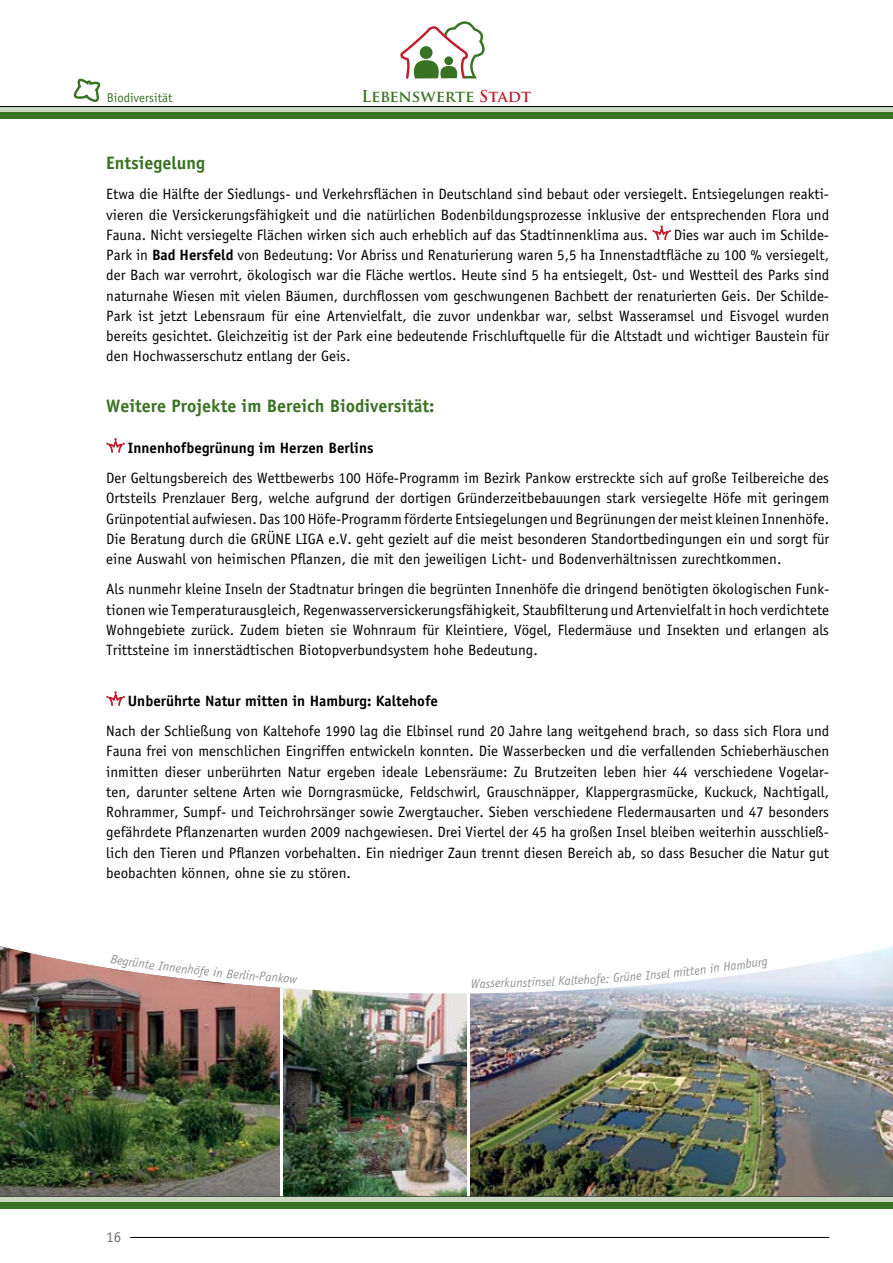
<style>
.page{position:relative;width:893px;height:1263px;background:#fff}
.page>*{position:absolute;margin:0;border:0;box-sizing:border-box;transform-origin:0 0}
.t1{font:700 18px "Officina Sans";color:#3a7224}
.t2{font:700 16.05px "Trajan Pro";color:#3a7224}
.t3{font:15px/20.2px "Officina Sans";color:#000;text-align:justify}
.t4{font:700 15px "Officina Sans";color:#000}
.t5{font:15px "Officina Sans";color:#6d6e71}
.t6{font:italic 12.75px "Officina Sans";color:#6d6e71}
.t7{font:12.75px "Officina Sans";color:#3a7224}
.s1{color:#be1e2d}
.s2{font-weight:700}
</style>
<div class="page">
<svg style="left:400px;top:21px;width:85px;height:58px"></svg>
<hr style="left:111px;top:1237px;width:718px;height:1px;background:#000">
<div style="left:106px;top:1225px;width:24px;height:22px;background:#fff"></div>
<svg style="left:0;top:107px;width:893px;height:6px;fill:#cbd9c2"></svg>
<hr style="left:0;top:106px;width:893px;height:1px;background:#000">
<div style="left:0;top:113px;width:893px;height:6px;background:#3a7224"></div>
<svg style="left:0;top:1197px;width:893px;height:6px;fill:#cbd9c2"></svg>
<hr style="left:0;top:1196px;width:893px;height:1px;background:#000">
<div style="left:0;top:1203px;width:893px;height:6px;background:#3a7224"></div>
<img style="left:0;top:946px;width:281px;height:250px">
<img style="left:469px;top:946px;width:424px;height:250px">
<img style="left:283px;top:988px;width:184px;height:208px">
<svg style="left:652px;top:225px;width:19px;height:15px"></svg>
<svg style="left:106px;top:438px;width:19px;height:15px"></svg>
<svg style="left:106px;top:691px;width:19px;height:15px"></svg>
<svg style="left:73px;top:78px;width:28px;height:24px"></svg>
<svg style="left:110px;top:954px;width:19px;height:14px"></svg>
<svg style="left:761px;top:959px;width:7px;height:10px"></svg>
<p class="t7" style="left:107px;top:91px;width:67px">Biodiversität</p>
<p class="t2" style="left:361px;top:87px;width:171px">Lebenswerte <span class="s1">Stadt</span></p>
<p class="t1" style="left:106px;top:153px;width:100px">Entsiegelung</p>
<p class="t3" style="left:106px;top:184px;width:724px">Etwa die Hälfte der Siedlungs- und Verkehrsflächen in Deutschland sind bebaut oder versiegelt. Entsiegelungen reakti&shy;vieren die Versickerungsfähigkeit und die natürlichen Bodenbildungsprozesse inklusive der entsprechenden Flora und Fauna. Nicht versiegelte Flächen wirken sich auch erheblich auf das Stadtinnenklima aus.</p>
<p class="t3" style="left:106px;top:225px;width:724px;text-indent:567px">Dies war auch im Schilde-Park in <span class="s2">Bad Hersfeld</span> von Bedeutung: Vor Abriss und Renaturierung waren 5,5 ha Innenstadtfläche zu 100 % versiegelt, der Bach war verrohrt, ökologisch war die Fläche wertlos. Heute sind 5 ha entsiegelt, Ost- und Westteil des Parks sind naturnahe Wiesen mit vielen Bäumen, durchflossen vom geschwungenen Bachbett der renaturierten Geis. Der Schilde-Park ist jetzt Lebensraum für eine Artenvielfalt, die zuvor undenkbar war, selbst Wasseramsel und Eisvogel wurden bereits gesichtet. Gleichzeitig ist der Park eine bedeutende Frischluftquelle für die Altstadt und wichtiger Baustein für den Hochwasserschutz entlang der Geis.</p>
<p class="t1" style="left:106px;top:396px;width:330px">Weitere Projekte im Bereich Biodiversität:</p>
<p class="t4" style="left:128px;top:439px;width:247px">Innenhofbegrünung im Herzen Berlins</p>
<p class="t3" style="left:106px;top:468px;width:724px">Der Geltungsbereich des Wettbewerbs 100 Höfe-Programm im Bezirk Pankow erstreckte sich auf große Teilbereiche des Ortsteils Prenzlauer Berg, welche aufgrund der dortigen Gründerzeitbebauungen stark versiegelte Höfe mit geringem Grünpotential aufwiesen. Das 100 Höfe-Programm förderte Entsiegelungen und Begrünungen der meist kleinen Innenhöfe.<br>Die Beratung durch die GRÜNE LIGA e.V. geht gezielt auf die meist besonderen Standortbedingungen ein und sorgt für eine Auswahl von heimischen Pflanzen, die mit den jeweiligen Licht- und Bodenverhältnissen zurechtkommen.</p>
<p class="t3" style="left:106px;top:579px;width:724px">Als nunmehr kleine Inseln der Stadtnatur bringen die begrünten Innenhöfe die dringend benötigten ökologischen Funk&shy;tionen wie Temperaturausgleich, Regenwasserversickerungsfähigkeit, Staubfilterung und Artenvielfalt in hoch verdichtete Wohngebiete zurück. Zudem bieten sie Wohnraum für Kleintiere, Vögel, Fledermäuse und Insekten und erlangen als Trittsteine im innerstädtischen Biotopverbundsystem hohe Bedeutung.</p>
<p class="t4" style="left:128px;top:692px;width:312px">Unberührte Natur mitten in Hamburg: Kaltehofe</p>
<p class="t3" style="left:106px;top:721px;width:724px">Nach der Schließung von Kaltehofe 1990 lag die Elbinsel rund 20 Jahre lang weitgehend brach, so dass sich Flora und Fauna frei von menschlichen Eingriffen entwickeln konnten. Die Wasserbecken und die verfallenden Schieberhäuschen inmitten dieser unberührten Natur ergeben ideale Lebensräume: Zu Brutzeiten leben hier 44 verschiedene Vogelar&shy;ten, darunter seltene Arten wie Dorngrasmücke, Feldschwirl, Grauschnäpper, Klappergrasmücke, Kuckuck, Nachtigall, Rohrammer, Sumpf- und Teichrohrsänger sowie Zwergtaucher. Sieben verschiedene Fledermausarten und 47 besonders gefährdete Pflanzenarten wurden 2009 nachgewiesen. Drei Viertel der 45 ha großen Insel bleiben weiterhin ausschließ&shy;lich den Tieren und Pflanzen vorbehalten. Ein niedriger Zaun trennt diesen Bereich ab, so dass Besucher die Natur gut beobachten können, ohne sie zu stören.</p>
<p class="t6" style="left:130px;top:954px;width:36px;rotate:8deg">rünte I</p>
<p class="t6" style="left:164px;top:959px;width:33px;rotate:7deg">nnenh</p>
<p class="t6" style="left:195px;top:963px;width:31px;rotate:6deg">öfe in</p>
<p class="t6" style="left:227px;top:966px;width:34px;rotate:5deg">Berlin-</p>
<p class="t6" style="left:260px;top:969px;width:40px;rotate:4deg">Pankow</p>
<p class="t6" style="left:471px;top:976px;width:41px;rotate:-1deg">Wasserk</p>
<p class="t6" style="left:510px;top:976px;width:43px;rotate:-2deg">unstinse</p>
<p class="t6" style="left:551px;top:974px;width:46px;rotate:-3deg">l Kalteho</p>
<p class="t6" style="left:596px;top:972px;width:35px;rotate:-4deg">fe: Grü</p>
<p class="t6" style="left:629px;top:970px;width:42px;rotate:-5deg">ne Insel</p>
<p class="t6" style="left:673px;top:966px;width:22px;rotate:-6deg">mitt</p>
<p class="t6" style="left:693px;top:964px;width:38px;rotate:-7deg">en in H</p>
<p class="t6" style="left:729px;top:959px;width:33px;rotate:-8deg">ambur</p>
<p class="t5" style="left:106px;top:1228px;width:16px">16</p>
</div>
